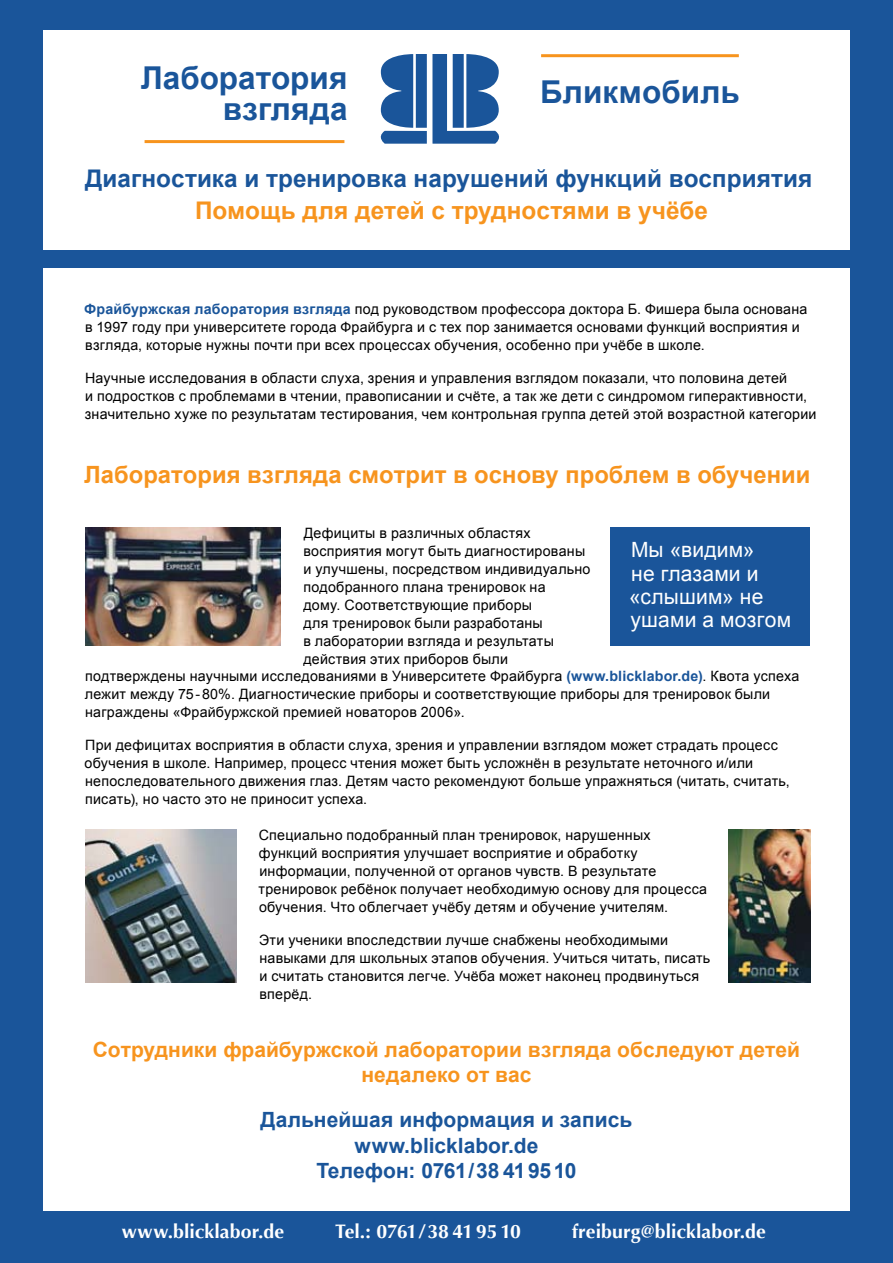
<style>
.page{position:relative;width:893px;height:1263px;background:#fff}
.page>*{position:absolute;margin:0;border:0;box-sizing:border-box;transform-origin:0 0}
.t1{font:700 31.5px/31.5px "Arial";letter-spacing:.005em;color:#1a559a;text-align:right}
.t2{font:700 24.3px "Arial";color:#1a559a}
.t3{font:700 24.3px "Arial";letter-spacing:.005em;color:#f7941e}
.t4{font:700 23.85px "Arial";color:#f7941e}
.t5{font:700 21px/25.2px "Arial";letter-spacing:.005em;color:#f7941e;text-align:center}
.t6{font:700 21px/25.2px "Arial";color:#1a559a;text-align:center}
.t7{font:21px/23.2px "Arial";letter-spacing:.01em;color:#fff}
.t8{font:700 19.5px "Optima";letter-spacing:.005em;color:#fff}
.t9{font:700 19.5px "Optima";letter-spacing:-.045em;color:#fff}
.t10{font:14.25px/18px "Arial";letter-spacing:.015em;color:#000}
.s1{font-weight:700;color:#1a559a}
</style>
<div class="page">
<svg style="left:381px;top:54px;width:118px;height:90px"></svg>
<div style="left:0;top:0;width:43px;height:1263px;background:#1a559a"></div>
<div style="left:850px;top:0;width:43px;height:1263px;background:#1a559a"></div>
<div style="left:0;top:0;width:893px;height:30px;background:#1a559a"></div>
<div style="left:0;top:1212px;width:893px;height:51px;background:#1a559a"></div>
<div style="left:0;top:251px;width:893px;height:17px;background:#1a559a"></div>
<hr style="left:145px;top:140px;width:199px;height:3px;background:#f7941e">
<hr style="left:541px;top:54px;width:198px;height:3px;background:#f7941e">
<img style="left:85px;top:527px;width:196px;height:118px">
<div style="left:610px;top:527px;width:200px;height:118px;background:#1a559a"></div>
<img style="left:85px;top:829px;width:151px;height:153px">
<img style="left:728px;top:829px;width:82px;height:153px">
<h1 class="t1" style="left:141px;top:63px;width:208px">Лаборатория взгляда</h1>
<h1 class="t1" style="left:540px;top:77px;width:201px">Бликмобиль</h1>
<h2 class="t2" style="left:85px;top:163px;width:729px">Диагностика и тренировка нарушений функций восприятия</h2>
<h2 class="t3" style="left:195px;top:195px;width:515px">Помощь для детей с трудностями в учёбе</h2>
<p class="t10" style="left:84px;top:301px;width:725px"><span class="s1">Фрайбуржская лаборатория взгляда</span> под руководством профессора доктора Б. Фишера была основана в 1997 году при университете города Фрайбурга и с тех пор занимается основами функций восприятия и взгляда, которые нужны почти при всех процессах обучения, особенно при учёбе в школе.</p>
<p class="t10" style="left:85px;top:370px;width:733px">Научные исследования в области слуха, зрения и управления взглядом показали, что половина детей<br>и подростков с проблемами в чтении, правописании и счёте, а так же дети с синдромом гиперактивности, значительно хуже по результатам тестирования, чем контрольная группа детей этой возрастной категории</p>
<h3 class="t4" style="left:84px;top:459px;width:728px">Лаборатория взгляда смотрит в основу проблем в обучении</h3>
<p class="t10" style="left:304px;top:524px;width:228px">Дефициты в различных областях</p>
<p class="t10" style="left:303px;top:542px;width:283px">восприятия могут быть диагностированы</p>
<p class="t10" style="left:303px;top:560px;width:289px">и улучшены, посредством индивидуально</p>
<p class="t10" style="left:303px;top:578px;width:244px">подобранного плана тренировок на</p>
<p class="t10" style="left:303px;top:596px;width:230px">дому. Соответствующие приборы</p>
<p class="t10" style="left:303px;top:614px;width:241px">для тренировок были разработаны</p>
<p class="t10" style="left:303px;top:632px;width:252px">в лаборатории взгляда и результаты</p>
<p class="t10" style="left:303px;top:650px;width:206px">действия этих приборов были</p>
<p class="t10" style="left:85px;top:667px;width:716px">подтверждены научными исследованиями в Университете Фрайбурга <span class="s1">(www.blicklabor.de)</span>. Квота успеха</p>
<p class="t10" style="left:85px;top:685px;width:687px">лежит между 75-80%. Диагностические приборы и соответствующие приборы для тренировок были</p>
<p class="t10" style="left:85px;top:703px;width:381px">награждены «Фрайбуржской премией новаторов 2006».</p>
<p class="t10" style="left:85px;top:736px;width:707px">При дефицитах восприятия в области слуха, зрения и управлении взглядом может страдать процесс обучения в школе. Например, процесс чтения может быть усложнён в результате неточного и/или непоследовательного движения глаз. Детям часто рекомендуют больше упражняться (читать, считать, писать), но часто это не приносит успеха.</p>
<h3 class="t7" style="left:629px;top:538px;width:163px">Мы «видим»<br>не глазами и «слышим» не ушами а мозгом</h3>
<p class="t10" style="left:259px;top:826px;width:450px">Специально подобранный план тренировок, нарушенных функций восприятия улучшает восприятие и обработку информации, полученной от органов чувств. В результате тренировок ребёнок получает необходимую основу для процесса обучения. Что облегчает учёбу детям и обучение учителям.</p>
<p class="t10" style="left:259px;top:931px;width:453px">Эти ученики впоследствии лучше снабжены необходимыми навыками для школьных этапов обучения. Учиться читать, писать и считать становится легче. Учёба может наконец продвинуться вперёд.</p>
<h3 class="t5" style="left:93px;top:1038px;width:709px">Сотрудники фрайбуржской лаборатории взгляда обследуют детей недалеко от вас</h3>
<h3 class="t6" style="left:261px;top:1108px;width:373px">Дальнейшая информация и запись www.blicklabor.de<br>Телефон: 0761 / 38 419510</h3>
<h3 class="t8" style="left:122px;top:1220px;width:164px">www.blicklabor.de</h3>
<h3 class="t9" style="left:335px;top:1220px;width:188px">Tel.: 0761/38 41 95 10</h3>
<h3 class="t8" style="left:572px;top:1220px;width:196px">freiburg@blicklabor.de</h3>
</div>
